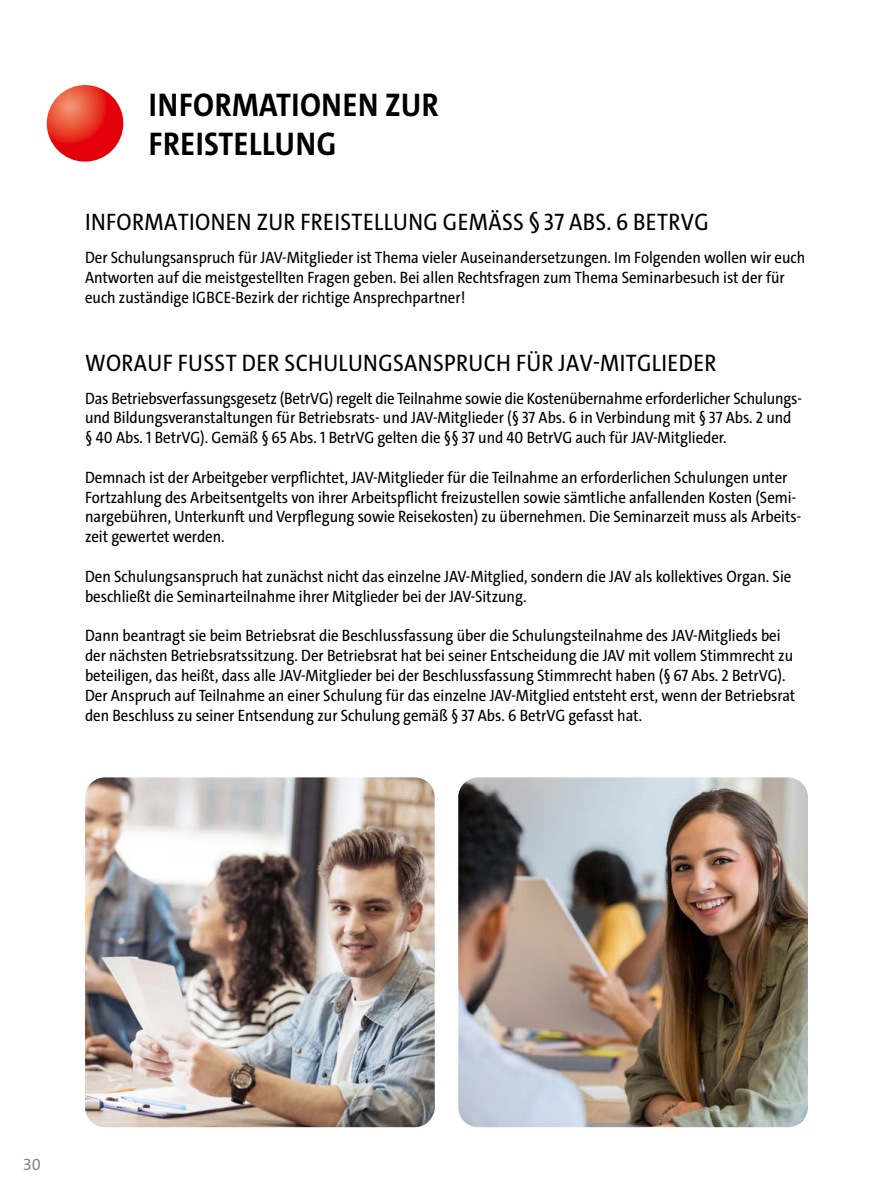
<style>
.page{position:relative;width:893px;height:1191px;background:#fff}
.page>*{position:absolute;margin:0;border:0;box-sizing:border-box;transform-origin:0 0}
.t1{font:700 33px/39px "The Sans S Cd";letter-spacing:.015em;color:#000}
.t2{font:24px "The Sans S Cd";letter-spacing:.015em;color:#000}
.t3{font:16.5px/19.8px "The Sans S Cd";color:#000}
.t4{font:16.5px "The Sans";color:#868786}
</style>
<div class="page">
<img style="left:458px;top:777px;width:350px;height:350px">
<img style="left:85px;top:777px;width:350px;height:350px">
<svg style="left:47px;top:85px;width:76px;height:77px;background:#e73127"></svg>
<h1 class="t1" style="left:149px;top:86px;width:291px">INFORMATIONEN ZUR<br>FREISTELLUNG</h1>
<h2 class="t2" style="left:85px;top:207px;width:625px">INFORMATIONEN ZUR FREISTELLUNG GEMÄSS § 37 ABS. 6 BETRVG</h2>
<p class="t3" style="left:85px;top:248px;width:722px">Der Schulungsanspruch für JAV-Mitglieder ist Thema vieler Auseinandersetzungen. Im Folgenden wollen wir euch<br>Antworten auf die meistgestellten Fragen geben. Bei allen Rechtsfragen zum Thema Seminarbesuch ist der für euch zuständige IGBCE-Bezirk der richtige Ansprechpartner!</p>
<h2 class="t2" style="left:85px;top:347px;width:633px">WORAUF FUSST DER SCHULUNGSANSPRUCH FÜR JAV-MITGLIEDER</h2>
<p class="t3" style="left:85px;top:388px;width:718px">Das Betriebsverfassungsgesetz (BetrVG) regelt die Teilnahme sowie die Kostenübernahme erforderlicher Schulungs&shy;und Bildungsveranstaltungen für Betriebsrats- und JAV-Mitglieder (§ 37 Abs. 6 in Verbindung mit § 37 Abs. 2 und § 40 Abs. 1 BetrVG). Gemäß § 65 Abs. 1 BetrVG gelten die §§ 37 und 40 BetrVG auch für JAV-Mitglieder.</p>
<p class="t3" style="left:85px;top:467px;width:718px">Demnach ist der Arbeitgeber verpflichtet, JAV-Mitglieder für die Teilnahme an erforderlichen Schulungen unter Fortzahlung des Arbeitsentgelts von ihrer Arbeitspflicht freizustellen sowie sämtliche anfallenden Kosten (Semi&shy;nargebühren, Unterkunft und Verpflegung sowie Reisekosten) zu übernehmen. Die Seminarzeit muss als Arbeits&shy;zeit gewertet werden.</p>
<p class="t3" style="left:85px;top:566px;width:708px">Den Schulungsanspruch hat zunächst nicht das einzelne JAV-Mitglied, sondern die JAV als kollektives Organ. Sie beschließt die Seminarteilnahme ihrer Mitglieder bei der JAV-Sitzung.</p>
<p class="t3" style="left:85px;top:626px;width:712px">Dann beantragt sie beim Betriebsrat die Beschlussfassung über die Schulungsteilnahme des JAV-Mitglieds bei der nächsten Betriebsratssitzung. Der Betriebsrat hat bei seiner Entscheidung die JAV mit vollem Stimmrecht zu beteiligen, das heißt, dass alle JAV-Mitglieder bei der Beschlussfassung Stimmrecht haben (§ 67 Abs. 2 BetrVG).<br>Der Anspruch auf Teilnahme an einer Schulung für das einzelne JAV-Mitglied entsteht erst, wenn der Betriebsrat den Beschluss zu seiner Entsendung zur Schulung gemäß § 37 Abs. 6 BetrVG gefasst hat.</p>
<p class="t4" style="left:23px;top:1154px;width:20px">30</p>
</div>
